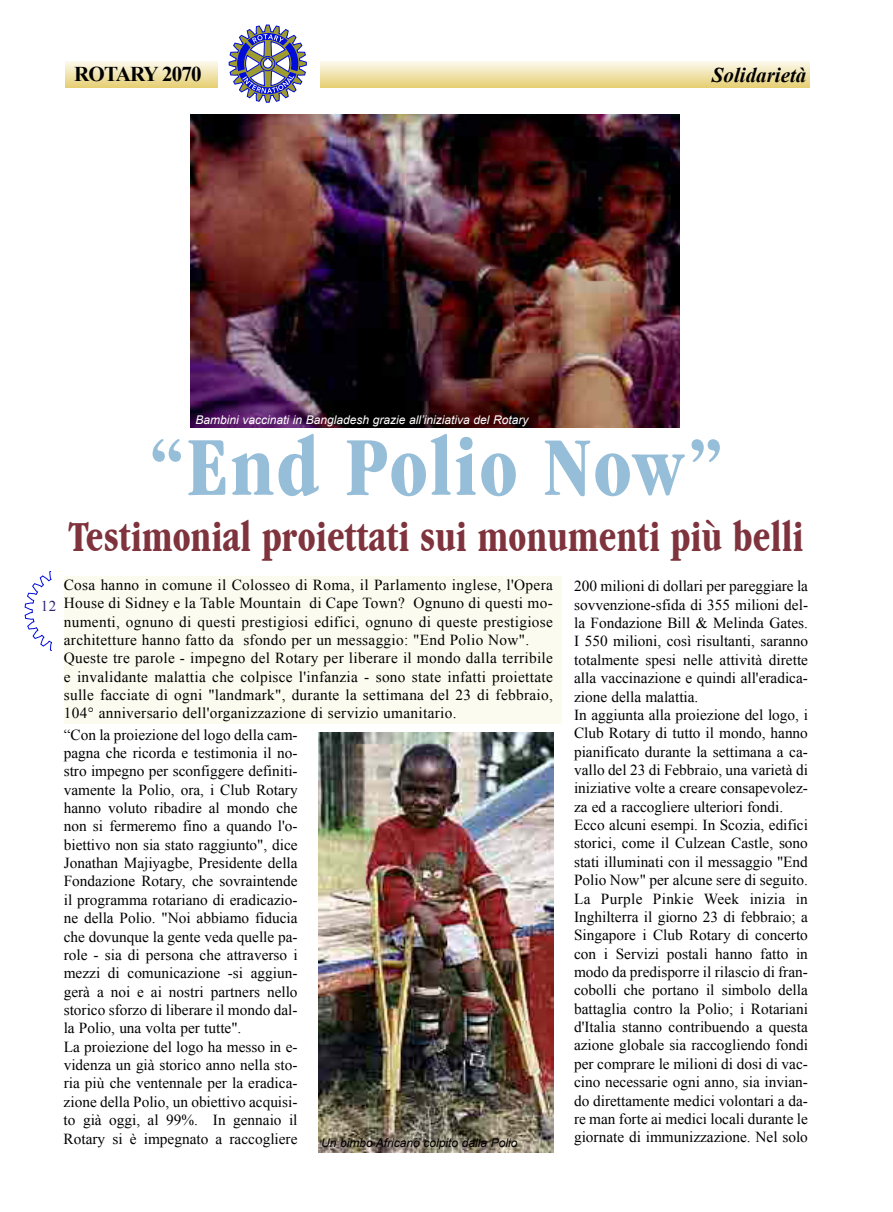
<style>
.page{position:relative;width:893px;height:1212px;background:#fff}
.page>*{position:absolute;margin:0;border:0;box-sizing:border-box;transform-origin:0 0}
.t1{font:700 87px "Garmd ITC Bk Cn BT";letter-spacing:.02em;color:#96bed8}
.t2{font:700 44.55px "Garmd ITC Bk Cn BT";letter-spacing:.005em;color:#7e333d;scale:.91 1}
.t3{font:italic 700 21px "Times New Roman";color:#000}
.t4{font:700 21px "Times New Roman";letter-spacing:-.04em;color:#000}
.t5{font:15.3px/18.3px "Times New Roman";color:#000}
.t6{font:15.3px/18.3px "Times New Roman";letter-spacing:.02em;color:#000}
.t7{font:15px "Times New Roman";color:#35236d}
.t8{font:italic 12px "Arial";color:#fff}
.t9{font:italic 12px "Arial";color:#000}
</style>
<div class="page">
<div style="left:64px;top:576px;width:498px;height:148px;background:#fcfbef"></div>
<svg style="left:25px;top:571px;width:27px;height:80px"></svg>
<svg style="left:229px;top:25px;width:78px;height:78px"></svg>
<div style="left:65px;top:61px;width:152px;height:26px;background:linear-gradient(to bottom,#fcf9ee,#e8d27c)"></div>
<div style="left:320px;top:61px;width:489px;height:26px;background:linear-gradient(to bottom,#fcf9ee,#e8d27c)"></div>
<img style="left:191px;top:114px;width:489px;height:313px">
<img style="left:318px;top:732px;width:235px;height:421px">
<h3 class="t4" style="left:74px;top:62px;width:129px">ROTARY 2070</h3>
<h3 class="t3" style="left:712px;top:63px;width:96px">Solidarietà</h3>
<p class="t7" style="left:41px;top:597px;width:17px">12</p>
<p class="t8" style="left:195px;top:413px;width:335px">Bambini vaccinati in Bangladesh grazie all’iniziativa del Rotary</p>
<h1 class="t1" style="left:149px;top:415px;width:576px">“End Polio Now”</h1>
<h2 class="t2" style="left:69px;top:510px;width:809px">Testimonial proiettati sui monumenti più belli</h2>
<p class="t6" style="left:64px;top:575px;width:491px">Cosa hanno in comune il Colosseo di Roma, il Parlamento inglese, l'Opera House di Sidney e la Table Mountain di Cape Town? Ognuno di questi mo&shy;numenti, ognuno di questi prestigiosi edifici, ognuno di queste prestigiose architetture hanno fatto da sfondo per un messaggio: "End Polio Now".<br>Queste tre parole - impegno del Rotary per liberare il mondo dalla terribile e invalidante malattia che colpisce l'infanzia - sono state infatti proiettate sulle facciate di ogni "landmark", durante la settimana del 23 di febbraio, 104° anniversario dell'organizzazione di servizio umanitario.</p>
<p class="t5" style="left:574px;top:577px;width:236px">200 milioni di dollari per pareggiare la sovvenzione-sfida di 355 milioni del&shy;la Fondazione Bill &amp; Melinda Gates.<br>I 550 milioni, così risultanti, saranno totalmente spesi nelle attività dirette alla vaccinazione e quindi all'eradica&shy;zione della malattia.<br>In aggiunta alla proiezione del logo, i Club Rotary di tutto il mondo, hanno pianificato durante la settimana a ca&shy;vallo del 23 di Febbraio, una varietà di iniziative volte a creare consapevolez&shy;za ed a raccogliere ulteriori fondi.<br>Ecco alcuni esempi. In Scozia, edifici storici, come il Culzean Castle, sono stati illuminati con il messaggio "End Polio Now" per alcune sere di seguito.<br>La Purple Pinkie Week inizia in Inghilterra il giorno 23 di febbraio; a Singapore i Club Rotary di concerto con i Servizi postali hanno fatto in modo da predisporre il rilascio di fran&shy;cobolli che portano il simbolo della battaglia contro la Polio; i Rotariani d'Italia stanno contribuendo a questa azione globale sia raccogliendo fondi per comprare le milioni di dosi di vac&shy;cino necessarie ogni anno, sia invian&shy;do direttamente medici volontari a da&shy;re man forte ai medici locali durante le giornate di immunizzazione. Nel solo</p>
<p class="t5" style="left:64px;top:725px;width:236px">“Con la proiezione del logo della cam&shy;pagna che ricorda e testimonia il no&shy;stro impegno per sconfiggere definiti&shy;vamente la Polio, ora, i Club Rotary hanno voluto ribadire al mondo che non si fermeremo fino a quando l'o&shy;biettivo non sia stato raggiunto", dice Jonathan Majiyagbe, Presidente della Fondazione Rotary, che sovraintende il programma rotariano di eradicazio&shy;ne della Polio. "Noi abbiamo fiducia che dovunque la gente veda quelle pa&shy;role - sia di persona che attraverso i mezzi di comunicazione -si aggiun&shy;gerà a noi e ai nostri partners nello storico sforzo di liberare il mondo dal&shy;la Polio, una volta per tutte".<br>La proiezione del logo ha messo in e&shy;videnza un già storico anno nella sto&shy;ria più che ventennale per la eradica&shy;zione della Polio, un obiettivo acquisi&shy;to già oggi, al 99%. In gennaio il Rotary si è impegnato a raccogliere</p>
<p class="t9" style="left:321px;top:1136px;width:198px">Un bimbo Africano colpito dalla Polio</p>
</div>
